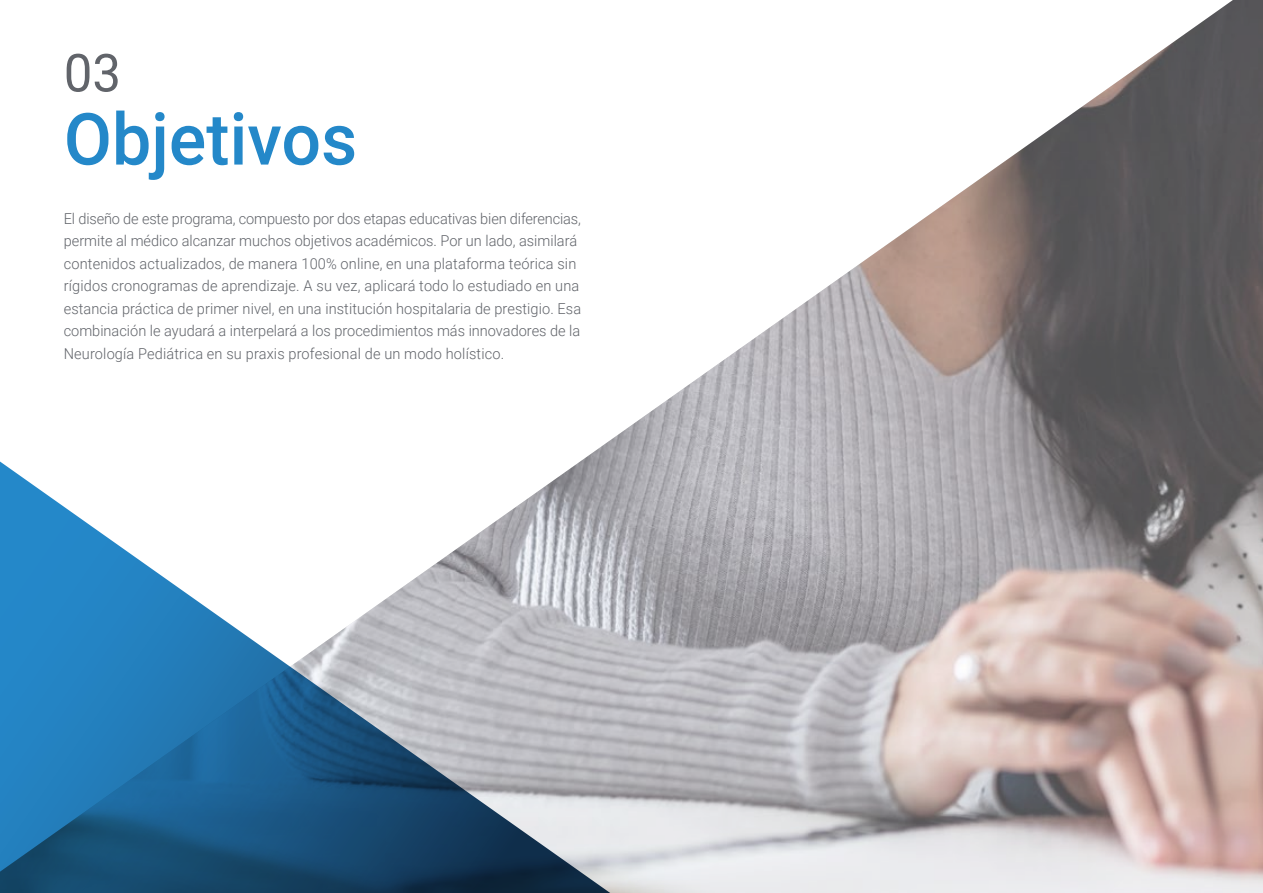
<style>
.page{position:relative;width:1263px;height:893px;background:#fff}
.page>*{position:absolute;margin:0;border:0;box-sizing:border-box;transform-origin:0 0}
.t1{font:500 72px "Roboto";color:#2488c9}
.t2{font:52.5px "Roboto";color:#61646a}
.t3{font:300 15px/22.5px "Roboto";letter-spacing:.005em;color:#61646a}
</style>
<div class="page">
<img style="left:602px;top:0;width:661px;height:893px">
<svg style="left:0;top:446px;width:640px;height:447px"></svg>
<h2 class="t2" style="left:64px;top:36px;width:59px">03</h2>
<h1 class="t1" style="left:64px;top:89px;width:295px">Objetivos</h1>
<p class="t3" style="left:64px;top:207px;width:519px">El diseño de este programa, compuesto por dos etapas educativas bien diferencias, permite al médico alcanzar muchos objetivos académicos. Por un lado, asimilará contenidos actualizados, de manera 100% online, en una plataforma teórica sin rígidos cronogramas de aprendizaje. A su vez, aplicará todo lo estudiado en una estancia práctica de primer nivel, en una institución hospitalaria de prestigio. Esa combinación le ayudará a interpelará a los procedimientos más innovadores de la Neurología Pediátrica en su praxis profesional de un modo holístico.</p>
</div>
